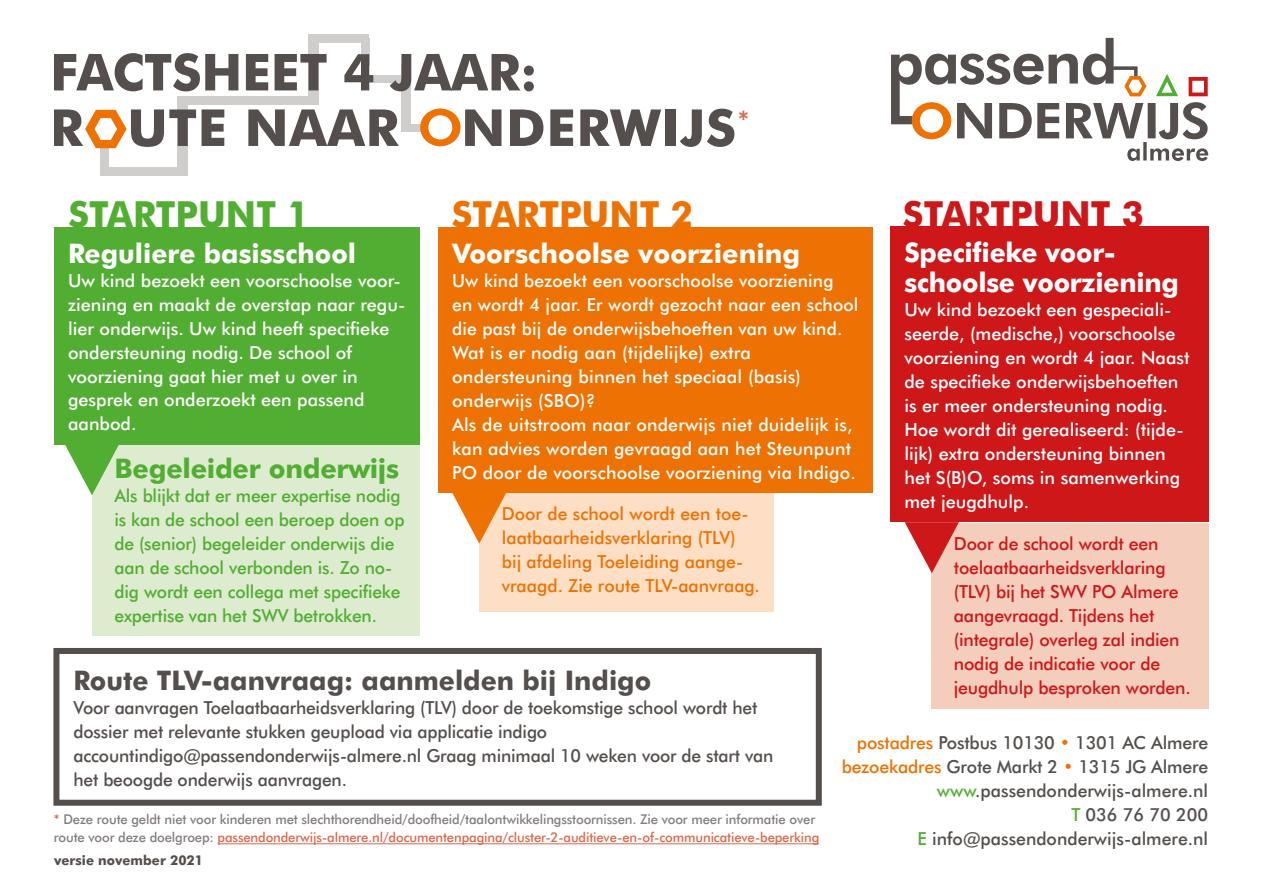
<style>
.page{position:relative;width:1263px;height:893px;background:#fff}
.page>*{position:absolute;margin:0;border:0;box-sizing:border-box;transform-origin:0 0}
.t1{font:700 51px/55.5px "Futura BT";letter-spacing:.01em;color:#544f4c}
.t2{font:700 36px "Futura BT";color:#cd1719}
.t3{font:700 36px "Futura BT";color:#52ae32}
.t4{font:700 36px "Futura BT";color:#ee7203}
.t5{font:700 27px/30px "Futura BT";color:#fff}
.t6{font:700 27px "Futura BT";color:#544f4c}
.t7{font:700 27px "Futura BT";letter-spacing:-.01em;color:#52ae32}
.t8{font:500 27px "Futura BT";color:#dc674c}
.t9{font:500 18px/24px "Futura BT";color:#fff}
.t10{font:500 18px/24px "Futura BT";letter-spacing:-.01em;color:#544f4c;text-align:right}
.t11{font:500 18px/24px "Futura BT";letter-spacing:-.01em;color:#52ae32}
.t12{font:500 18px/24px "Futura BT";letter-spacing:-.01em;color:#cd1719}
.t13{font:500 18px/24px "Futura BT";color:#ee7203}
.t14{font:500 13.5px/18px "Futura BT";letter-spacing:-.01em;color:#837e7c}
.t15{font:700 13.5px "Futura BT";color:#544f4c}
.s1{color:#ee7203}
.s2{color:#52ae32}
.s3{color:#dc674c}
</style>
<div class="page">
<div style="left:931px;top:523px;width:278px;height:185px;background:#f4cdbc"></div>
<svg style="left:891px;top:38px;width:317px;height:123px"></svg>
<div style="left:890px;top:226px;width:319px;height:296px;background:#cd1719"></div>
<svg style="left:905px;top:522px;width:54px;height:51px"></svg>
<div style="left:92px;top:442px;width:328px;height:194px;background:#ddebcf"></div>
<svg style="left:65px;top:445px;width:54px;height:50px"></svg>
<div style="left:54px;top:227px;width:366px;height:218px;background:#52ae32"></div>
<div style="left:479px;top:493px;width:295px;height:119px;background:#fddfc5"></div>
<svg style="left:452px;top:493px;width:54px;height:51px"></svg>
<div style="left:438px;top:227px;width:435px;height:266px;background:#ee7203"></div>
<div style="left:53px;top:648px;width:769px;height:158px;border:6px solid #544f4c"></div>
<div style="left:366px;top:75px;width:39px;height:7px;background:#d0cecd"></div>
<div style="left:404px;top:125px;width:19px;height:7px;background:#d0cecd"></div>
<div style="left:361px;top:39px;width:8px;height:27px;background:#d0cecd"></div>
<div style="left:308px;top:43px;width:11px;height:61px;background:#d0cecd"></div>
<div style="left:101px;top:144px;width:8px;height:31px;background:#d0cecd"></div>
<div style="left:178px;top:100px;width:10px;height:75px;background:#d0cecd"></div>
<div style="left:401px;top:65px;width:10px;height:67px;background:#d0cecd"></div>
<div style="left:101px;top:168px;width:87px;height:8px;background:#d0cecd"></div>
<svg style="left:85px;top:109px;width:42px;height:41px"></svg>
<svg style="left:420px;top:108px;width:41px;height:38px"></svg>
<div style="left:308px;top:34px;width:61px;height:9px;background:#d0cecd"></div>
<div style="left:177px;top:96px;width:142px;height:8px;background:#d0cecd"></div>
<hr style="left:218px;top:843px;width:601px;height:1px;background:#dc674c">
<h1 class="t1" style="left:50px;top:44px;width:687px">FACTSHEET 4 JAAR:<br>R UTE NAAR NDERWIJS</h1>
<h3 class="t8" style="left:738px;top:104px;width:13px">*</h3>
<h2 class="t3" style="left:68px;top:192px;width:243px">STARTPUNT 1</h2>
<h3 class="t5" style="left:68px;top:238px;width:290px">Reguliere basisschool</h3>
<p class="t9" style="left:68px;top:268px;width:339px">Uw kind bezoekt een voorschoolse voor&shy;ziening en maakt de overstap naar regu&shy;lier onderwijs. Uw kind heeft specifieke ondersteuning nodig. De school of voorziening gaat hier met u over in gesprek en onderzoekt een passend aanbod.</p>
<h2 class="t4" style="left:452px;top:192px;width:243px">STARTPUNT 2</h2>
<h3 class="t5" style="left:452px;top:238px;width:350px">Voorschoolse voorziening</h3>
<p class="t9" style="left:452px;top:268px;width:408px">Uw kind bezoekt een voorschoolse voorziening<br>en wordt 4 jaar. Er wordt gezocht naar een school die past bij de onderwijsbehoeften van uw kind.<br>Wat is er nodig aan (tijdelijke) extra ondersteuning binnen het speciaal (basis) onderwijs (SBO)?<br>Als de uitstroom naar onderwijs niet duidelijk is, kan advies worden gevraagd aan het Steunpunt PO door de voorschoolse voorziening via Indigo.</p>
<h2 class="t2" style="left:903px;top:192px;width:243px">STARTPUNT 3</h2>
<h3 class="t5" style="left:904px;top:237px;width:276px">Specifieke voor&shy;schoolse voorziening</h3>
<p class="t9" style="left:904px;top:298px;width:287px">Uw kind bezoekt een gespeciali&shy;seerde, (medische,) voorschoolse voorziening en wordt 4 jaar. Naast de specifieke onderwijsbehoeften is er meer ondersteuning nodig.<br>Hoe wordt dit gerealiseerd: (tijde&shy;lijk) extra ondersteuning binnen het S(B)O, soms in samenwerking met jeugdhulp.</p>
<h3 class="t7" style="left:115px;top:452px;width:286px">Begeleider onderwijs</h3>
<p class="t11" style="left:115px;top:483px;width:291px">Als blijkt dat er meer expertise nodig is kan de school een beroep doen op de (senior) begeleider onderwijs die aan de school verbonden is. Zo no&shy;dig wordt een collega met specifieke expertise van het SWV betrokken.</p>
<p class="t13" style="left:502px;top:502px;width:260px">Door de school wordt een toe&shy;laatbaarheidsverklaring (TLV)<br>bij afdeling Toeleiding aange&shy;vraagd. Zie route TLV-aanvraag.</p>
<p class="t12" style="left:954px;top:532px;width:238px">Door de school wordt een toelaatbaarheidsverklaring (TLV) bij het SWV PO Almere aangevraagd. Tijdens het (integrale) overleg zal indien nodig de indicatie voor de jeugdhulp besproken worden.</p>
<p class="t10" style="left:842px;top:731px;width:368px"><span class="s1">postadres</span> Postbus 10130 <span class="s1">•</span> 1301 AC Almere <span class="s1">bezoekadres</span> Grote Markt 2 <span class="s1">•</span> 1315 JG Almere <span class="s2">www</span>.passendonderwijs-almere.nl<br><span class="s2">T</span> 036 76 70 200<br><span class="s2">E</span> info@passendonderwijs-almere.nl</p>
<h3 class="t6" style="left:73px;top:664px;width:579px">Route TLV-aanvraag: aanmelden bij Indigo</h3>
<p class="t10" style="left:73px;top:695px;width:701px;text-align:left">Voor aanvragen Toelaatbaarheidsverklaring (TLV) door de toekomstige school wordt het dossier met relevante stukken geupload via applicatie indigo accountindigo@passendonderwijs-almere.nl Graag minimaal 10 weken voor de start van het beoogde onderwijs aanvragen.</p>
<p class="t14" style="left:54px;top:810px;width:767px"><span class="s3">*</span> Deze route geldt niet voor kinderen met slechthorendheid/doofheid/taalontwikkelingsstoornissen. Zie voor meer informatie over route voor deze doelgroep: <span class="s3">passendonderwijs-almere.nl/documentenpagina/cluster-2-auditieve-en-of-communicatieve-beperking</span></p>
<p class="t15" style="left:54px;top:851px;width:151px">versie november 2021</p>
</div>
